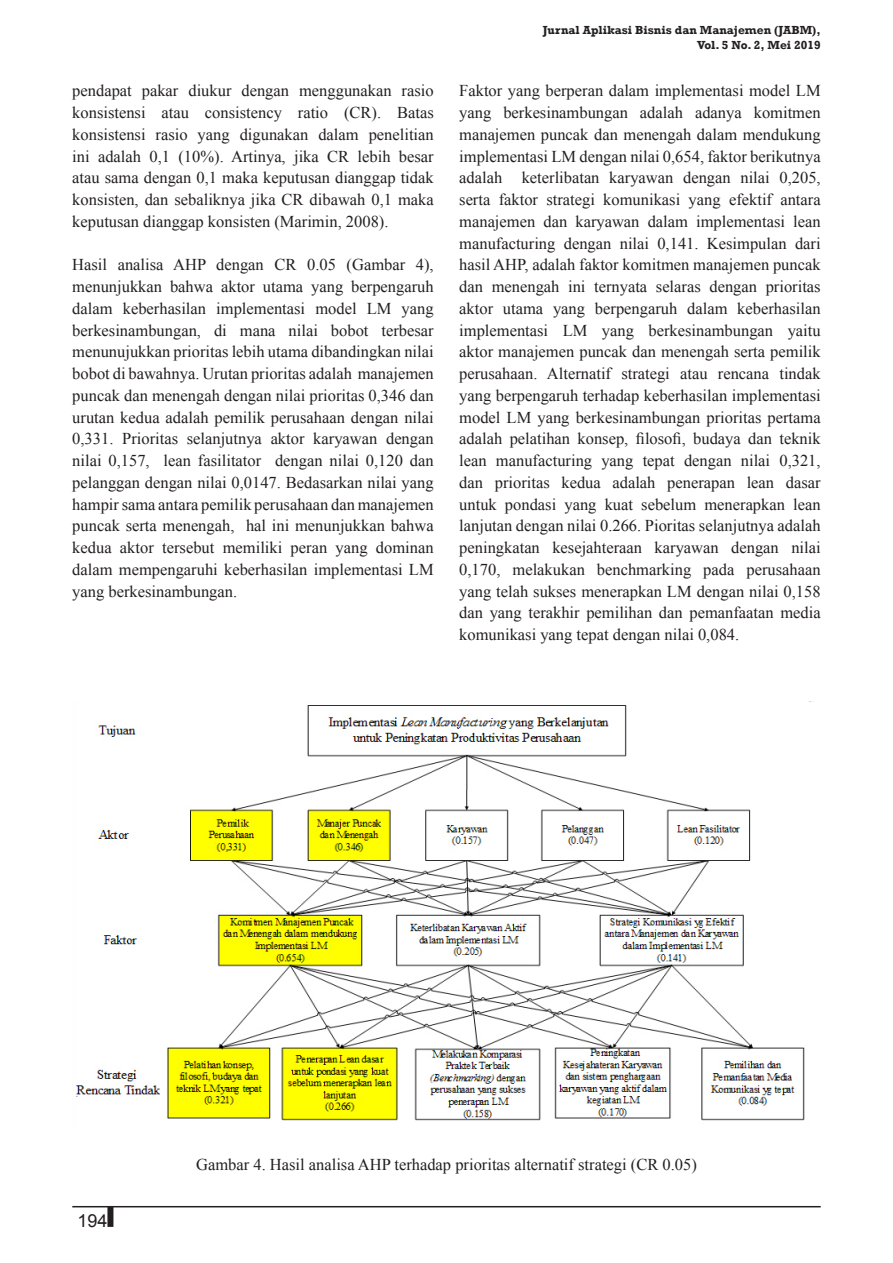
<style>
.page{position:relative;width:893px;height:1263px;background:#fff}
.page>*{position:absolute;margin:0;border:0;box-sizing:border-box;transform-origin:0 0}
.t1{font:18px "Arial";color:#231f20}
.t2{font:16.5px/21.8px "Times New Roman";color:#231f20;text-align:justify}
.t3{font:700 12px/15px "Rockwell";color:#231f20;text-align:right}
</style>
<div class="page">
<hr style="left:72px;top:1206px;width:749px;height:1px;background:#231f20">
<div style="left:107px;top:1207px;width:6px;height:20px;background:#231f20"></div>
<img style="left:76px;top:705px;width:729px;height:416px">
<p class="t2" style="left:72px;top:80px;width:363px">pendapat pakar diukur dengan menggunakan rasio konsistensi atau consistency ratio (CR). Batas konsistensi rasio yang digunakan dalam penelitian ini adalah 0,1 (10%). Artinya, jika CR lebih besar atau sama dengan 0,1 maka keputusan dianggap tidak konsisten, dan sebaliknya jika CR dibawah 0,1 maka keputusan dianggap konsisten (Marimin, 2008).</p>
<p class="t2" style="left:72px;top:254px;width:363px">Hasil analisa AHP dengan CR 0.05 (Gambar 4), menunjukkan bahwa aktor utama yang berpengaruh dalam keberhasilan implementasi model LM yang berkesinambungan, di mana nilai bobot terbesar menunujukkan prioritas lebih utama dibandingkan nilai bobot di bawahnya. Urutan prioritas adalah manajemen puncak dan menengah dengan nilai prioritas 0,346 dan urutan kedua adalah pemilik perusahaan dengan nilai 0,331. Prioritas selanjutnya aktor karyawan dengan nilai 0,157, lean fasilitator dengan nilai 0,120 dan pelanggan dengan nilai 0,0147. Bedasarkan nilai yang hampir sama antara pemilik perusahaan dan manajemen puncak serta menengah, hal ini menunjukkan bahwa kedua aktor tersebut memiliki peran yang dominan dalam mempengaruhi keberhasilan implementasi LM yang berkesinambungan.</p>
<p class="t3" style="left:543px;top:23px;width:279px">Jurnal Aplikasi Bisnis dan Manajemen (JABM),<br>Vol. 5 No. 2, Mei 2019</p>
<p class="t2" style="left:459px;top:80px;width:363px">Faktor yang berperan dalam implementasi model LM yang berkesinambungan adalah adanya komitmen manajemen puncak dan menengah dalam mendukung implementasi LM dengan nilai 0,654, faktor berikutnya adalah keterlibatan karyawan dengan nilai 0,205, serta faktor strategi komunikasi yang efektif antara manajemen dan karyawan dalam implementasi lean manufacturing dengan nilai 0,141. Kesimpulan dari hasil AHP, adalah faktor komitmen manajemen puncak dan menengah ini ternyata selaras dengan prioritas aktor utama yang berpengaruh dalam keberhasilan implementasi LM yang berkesinambungan yaitu aktor manajemen puncak dan menengah serta pemilik perusahaan. Alternatif strategi atau rencana tindak yang berpengaruh terhadap keberhasilan implementasi model LM yang berkesinambungan prioritas pertama adalah pelatihan konsep, filosofi, budaya dan teknik lean manufacturing yang tepat dengan nilai 0,321, dan prioritas kedua adalah penerapan lean dasar untuk pondasi yang kuat sebelum menerapkan lean lanjutan dengan nilai 0.266. Pioritas selanjutnya adalah peningkatan kesejahteraan karyawan dengan nilai 0,170, melakukan benchmarking pada perusahaan yang telah sukses menerapkan LM dengan nilai 0,158 dan yang terakhir pemilihan dan pemanfaatan media komunikasi yang tepat dengan nilai 0,084.</p>
<p class="t1" style="left:77px;top:1208px;width:32px">194</p>
<p class="t2" style="left:196px;top:1153px;width:502px">Gambar 4. Hasil analisa AHP terhadap prioritas alternatif strategi (CR 0.05)</p>
</div>
